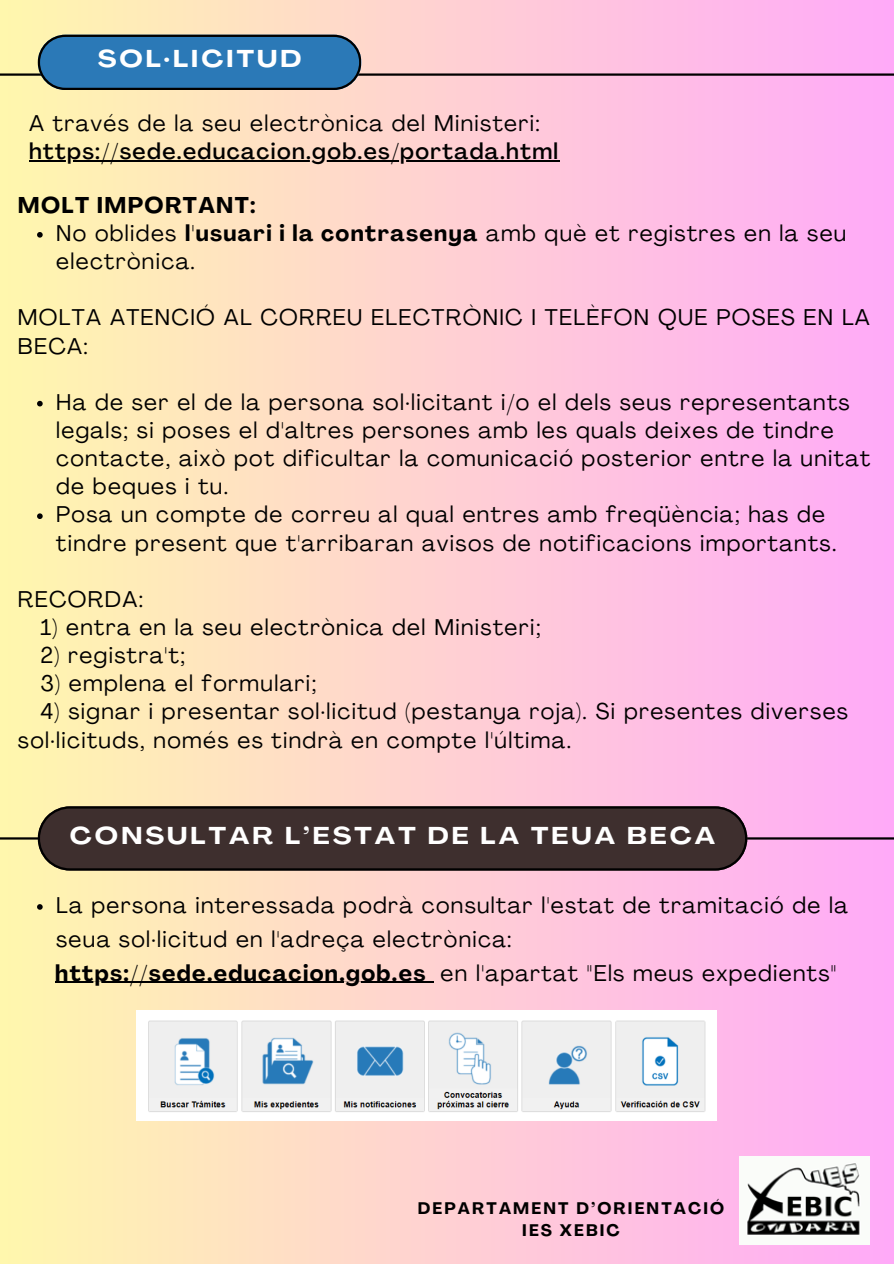
<style>
.page{position:relative;width:894px;height:1264px;background:#fff}
.page>*{position:absolute;margin:0;border:0;box-sizing:border-box;transform-origin:0 0}
.t1{font:700 expanded 24px "Agrandir";letter-spacing:.13em;color:#fff}
.t2{font:22.5px/28.2px "Agrandir";letter-spacing:.06em;color:#000}
.t3{font:500 22.5px "Agrandir";letter-spacing:.06em;color:#000}
.t4{font:700 22.5px "Agrandir";letter-spacing:.06em;color:#000}
.t5{font:700 16.5px/22.5px "Agrandir";letter-spacing:.13em;color:#000;text-align:center}
.s1{font-weight:700}
</style>
<div class="page">
<div style="left:0;top:0;width:893px;height:1263px;background:linear-gradient(to right,#fef6ac,#ffaaf8)"></div>
<hr style="left:0;top:73px;width:893px;height:3px;background:#000">
<svg style="left:38px;top:35px;width:323px;height:55px;background:#2e72a7"></svg>
<hr style="left:0;top:837px;width:893px;height:2px;background:#000">
<svg style="left:38px;top:806px;width:708px;height:64px;background:#3d2f2e"></svg>
<img style="left:136px;top:1010px;width:580px;height:110px">
<svg style="left:37px;top:232px;width:6px;height:6px"></svg>
<svg style="left:37px;top:401px;width:6px;height:5px"></svg>
<svg style="left:37px;top:513px;width:6px;height:6px"></svg>
<hr style="left:29px;top:160px;width:530px;height:1px;background:#000">
<svg style="left:37px;top:904px;width:6px;height:5px"></svg>
<hr style="left:55px;top:981px;width:371px;height:1px;background:#000">
<img style="left:739px;top:1156px;width:130px;height:88px">
<h1 class="t1" style="left:98px;top:49px;width:205px">SOL·LICITUD</h1>
<p class="t2" style="left:29px;top:111px;width:512px">A través de la seu electrònica del Ministeri:</p>
<h3 class="t3" style="left:29px;top:142px;width:530px">https://sede.educacion.gob.es/portada.html</h3>
<p class="t4" style="left:18px;top:196px;width:239px">MOLT IMPORTANT:</p>
<h2 class="t2" style="left:56px;top:221px;width:791px">No oblides <span class="s1">l'usuari i la contrasenya</span> amb què et registres en la seu electrònica.</h2>
<p class="t2" style="left:18px;top:306px;width:853px">MOLTA ATENCIÓ AL CORREU ELECTRÒNIC I TELÈFON QUE POSES EN LA<br>BECA:</p>
<p class="t2" style="left:56px;top:390px;width:815px">Ha de ser el de la persona sol·licitant i/o el dels seus representants legals; si poses el d'altres persones amb les quals deixes de tindre contacte, això pot dificultar la comunicació posterior entre la unitat de beques i tu.</p>
<h3 class="t2" style="left:56px;top:502px;width:781px">Posa un compte de correu al qual entres amb freqüència; has de tindre present que t'arribaran avisos de notificacions importants.</h3>
<h1 class="t2" style="left:18px;top:587px;width:127px">RECORDA:</h1>
<h1 class="t2" style="left:40px;top:615px;width:501px">1) entra en la seu electrònica del Ministeri;</h1>
<h1 class="t2" style="left:40px;top:643px;width:146px">2) registra't;</h1>
<h1 class="t2" style="left:40px;top:671px;width:277px">3) emplena el formulari;</h1>
<h1 class="t2" style="left:18px;top:699px;width:831px;text-indent:22px">4) signar i presentar sol·licitud (pestanya roja). Si presentes diverses sol·licituds, només es tindrà en compte l'última.</h1>
<h3 class="t1" style="left:70px;top:825px;width:646px">CONSULTAR L’ESTAT DE LA TEUA BECA</h3>
<p class="t2" style="left:56px;top:890px;width:793px;line-height:33.8px">La persona interessada podrà consultar l'estat de tramitació de la seua sol·licitud en l'adreça electrònica:</p>
<p class="t2" style="left:55px;top:960px;width:782px"><span class="s1">https://sede.educacion.gob.es</span> en l'apartat "Els meus expedients"</p>
<p class="t5" style="left:418px;top:1198px;width:308px">DEPARTAMENT D’ORIENTACIÓ<br>IES XEBIC</p>
</div>
